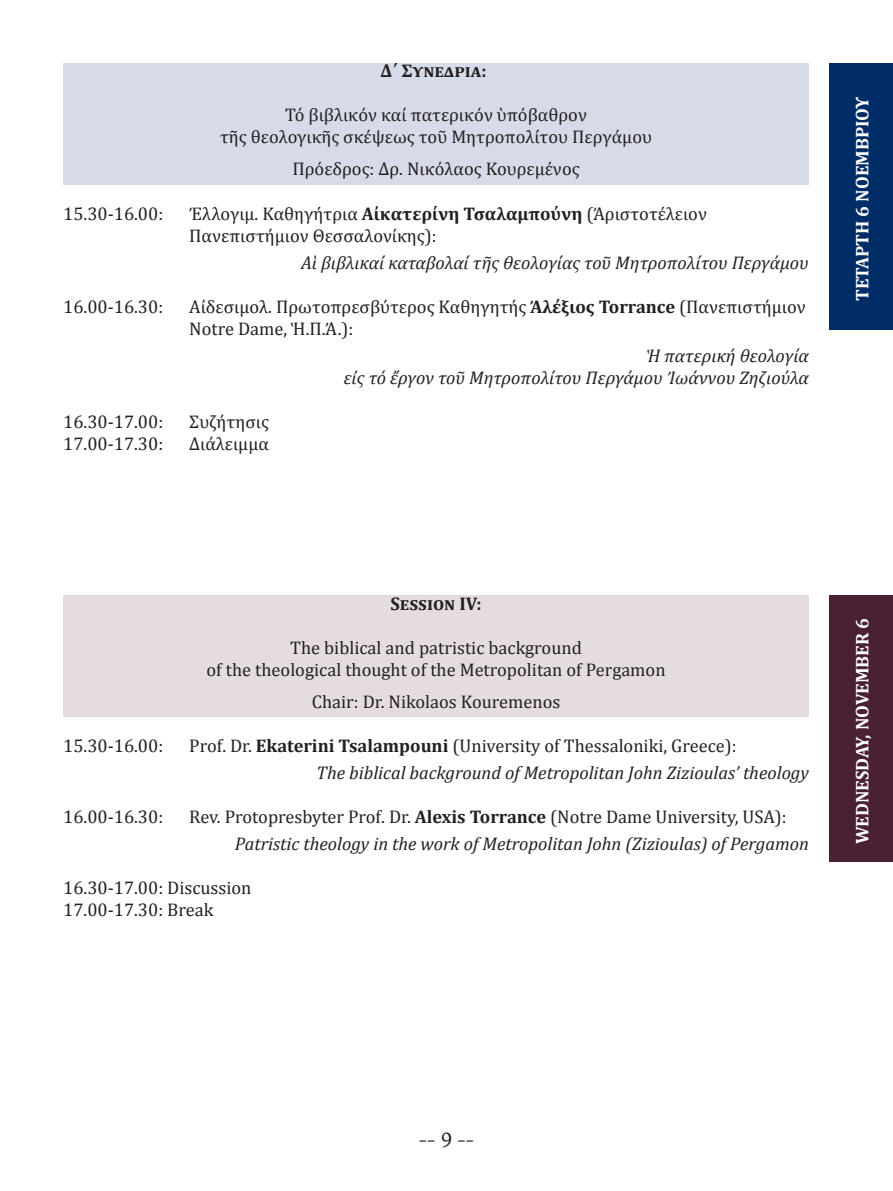
<style>
.page{position:relative;width:893px;height:1191px;background:#fff}
.page>*{position:absolute;margin:0;border:0;box-sizing:border-box;transform-origin:0 0}
.t1{font:24.5px "Gentium";color:#231f20}
.t2{font:18.38px/22.1px "Cambria";color:#231f20}
.t3{font:italic 18.38px/26.9px "Cambria";color:#231f20}
.t4{font:700 18.38px "Cambria";color:#fff}
.t5{font:700 18.38px "Cambria";color:#231f20}
.s1{font-weight:700}
.s2{font-style:normal}
.s3{font-weight:700;font-style:normal}
</style>
<div class="page">
<div style="left:63px;top:595px;width:746px;height:122px;background:#e4dcdf"></div>
<div style="left:63px;top:63px;width:746px;height:122px;background:#d7dbe9"></div>
<div style="left:830px;top:63px;width:63px;height:266px;background:#002d66"></div>
<div style="left:830px;top:595px;width:63px;height:266px;background:#4a2132"></div>
<p class="t5" style="left:381px;top:58px;width:107px">Δ΄ Συνεδρία:</p>
<p class="t2" style="left:220px;top:104px;width:433px;text-align:center">Τό βιβλικόν καί πατερικόν ὑπόβαθρον<br>τῆς θεολογικῆς σκέψεως τοῦ Μητροπολίτου Περγάμου</p>
<p class="t2" style="left:292px;top:158px;width:289px">Πρόεδρος: Δρ. Νικόλαος Κουρεμένος</p>
<p class="t2" style="left:63px;top:202px;width:101px">15.30-16.00:</p>
<p class="t2" style="left:189px;top:202px;width:519px">Ἐλλογιμ. Καθηγήτρια <span class="s1">Αἰκατερίνη Τσαλαμπούνη</span> (Ἀριστοτέλειον<br>Πανεπιστήμιον Θεσσαλονίκης):</p>
<p class="t3" style="left:301px;top:248px;width:509px">Αἱ βιβλικαί καταβολαί τῆς θεολογίας τοῦ Μητροπολίτου Περγάμου</p>
<p class="t2" style="left:63px;top:295px;width:101px">16.00-16.30:</p>
<p class="t2" style="left:189px;top:295px;width:618px">Αἰδεσιμολ. Πρωτοπρεσβύτερος Καθηγητής <span class="s1">Ἀλέξιος Torrance</span> (Πανεπιστήμιον<br>Notre Dame, Ἡ.Π.Ἀ.):</p>
<p class="t3" style="left:344px;top:344px;width:467px;line-height:22.1px;text-align:right">Ἡ πατερική θεολογία<br>εἰς τό ἔργον τοῦ Μητροπολίτου Περγάμου Ἰωάννου Ζηζιούλα</p>
<p class="t2" style="left:63px;top:411px;width:101px">16.30-17.00:</p>
<p class="t2" style="left:189px;top:411px;width:81px">Συζήτησις</p>
<p class="t2" style="left:63px;top:433px;width:101px">17.00-17.30:</p>
<p class="t2" style="left:189px;top:433px;width:81px">Διάλειμμα</p>
<p class="t4" style="left:849px;top:301px;width:206px;rotate:-90deg">ΤΕΤΆΡΤΗ 6 ΝΟΕΜΒΡΊΟΥ</p>
<p class="t5" style="left:390px;top:590px;width:93px">Session IV:</p>
<p class="t2" style="left:207px;top:636px;width:461px;text-align:center">The biblical and patristic background<br>of the theological thought of the Metropolitan of Pergamon</p>
<p class="t2" style="left:312px;top:690px;width:250px">Chair: Dr. Nikolaos Kouremenos</p>
<p class="t2" style="left:63px;top:734px;width:101px">15.30-16.00:</p>
<p class="t3" style="left:317px;top:731px;width:494px;text-indent:-127px"><span class="s2">Prof. Dr.</span> <span class="s3">Ekaterini Tsalampouni</span> <span class="s2">(University of Thessaloniki, Greece):<br></span>The biblical background of Metropolitan John Zizioulas’ theology</p>
<p class="t2" style="left:63px;top:806px;width:101px">16.00-16.30:</p>
<p class="t3" style="left:235px;top:802px;width:576px;text-indent:-46px"><span class="s2">Rev. Protopresbyter Prof. Dr.</span> <span class="s3">Alexis Torrance</span> <span class="s2">(Notre Dame University, USA):<br></span>Patristic theology in the work of Metropolitan John (Zizioulas) of Pergamon</p>
<p class="t2" style="left:63px;top:877px;width:190px">16.30-17.00: Discussion<br>17.00-17.30: Break</p>
<p class="t4" style="left:849px;top:844px;width:228px;rotate:-90deg">WEDNESDAY, NOVEMBER 6</p>
<h1 class="t1" style="left:419px;top:1120px;width:57px">-- 9 --</h1>
</div>
